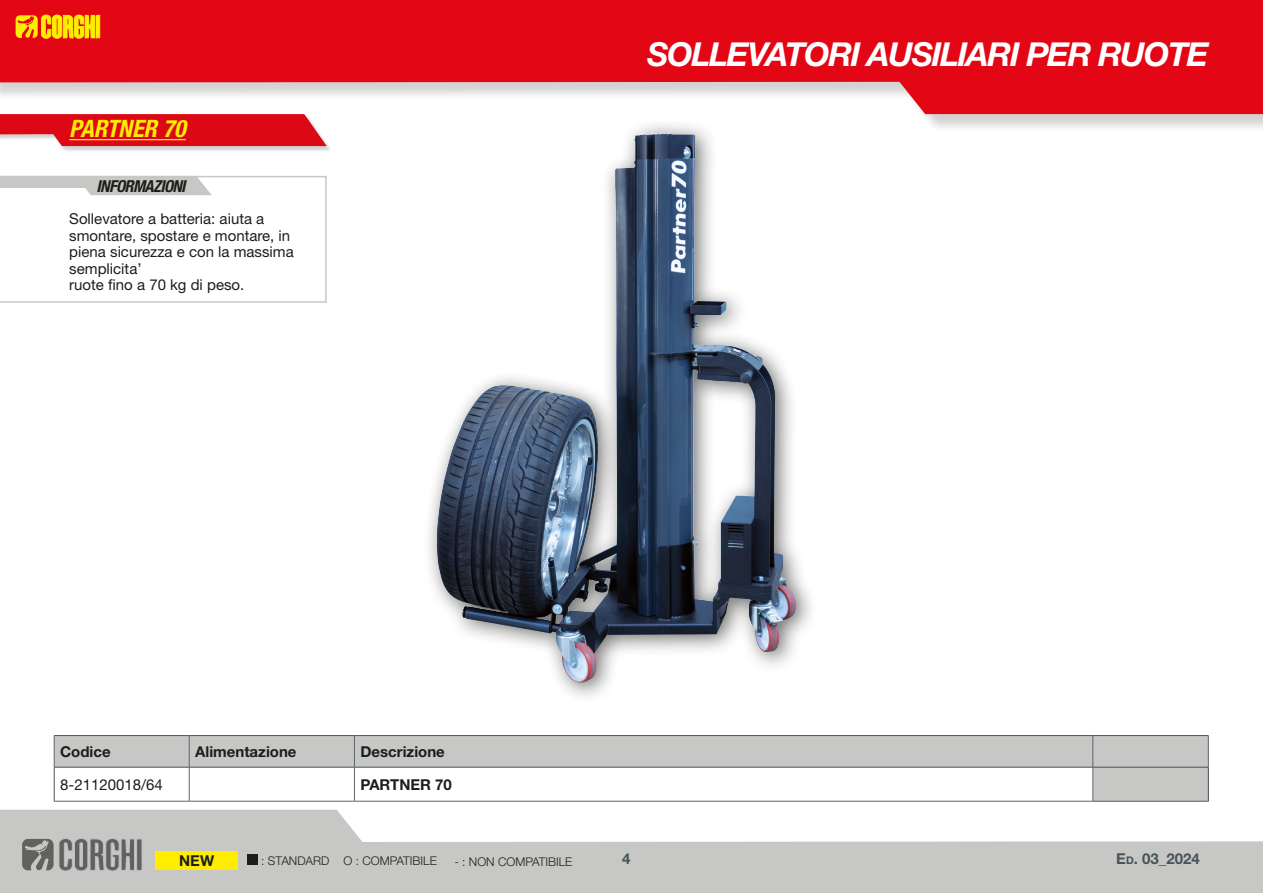
<style>
.page{position:relative;width:1263px;height:893px;background:#fff}
.page>*{position:absolute;margin:0;border:0;box-sizing:border-box;transform-origin:0 0}
.t1{font:italic 700 33px "Helvetica Neue LT Std";letter-spacing:-.04em;color:#fff}
.t2{font:italic 700 condensed 24px "Helvetica Neue LT Std";color:#ffed00}
.t3{font:italic 700 condensed 16.5px "Helvetica Neue LT Std";letter-spacing:-.04em;color:#1d1d1b}
.t4{font:15px/16.5px "Helvetica Neue LT Std";color:#1d1d1b}
.t5{font:700 15px "Helvetica Neue LT Std";color:#1d1d1b}
.t6{font:700 15px "Helvetica Neue LT Std";color:#485358}
.t7{font:300 12px "Helvetica Neue LT Std";color:#1d1d1b}
.s1{font-size:10.5px}
</style>
<div class="page">
<div style="left:0;top:0;width:1263px;height:133px;background:#1d1d1b;opacity:.2"></div>
<svg style="left:0;top:0;width:1263px;height:114px;background:#e53540"></svg>
<svg style="left:0;top:810px;width:1263px;height:83px;fill:#c7c7c6"></svg>
<svg style="left:16px;top:15px;width:84px;height:23px;background:#f8b604"></svg>
<svg style="left:22px;top:838px;width:120px;height:33px;background:#8d8d8c"></svg>
<div style="left:155px;top:851px;width:83px;height:19px;background:#ffed00"></div>
<div style="left:247px;top:855px;width:11px;height:10px;background:#1d1d1b"></div>
<div style="left:0;top:115px;width:332px;height:37px;background:#1d1d1b;opacity:.2"></div>
<svg style="left:0;top:114px;width:327px;height:32px;background:#de212c"></svg>
<hr style="left:69px;top:139px;width:117px;height:1px;background:#ffed00">
<svg style="left:0;top:176px;width:327px;height:127px"></svg>
<div style="left:55px;top:736px;width:1153px;height:31px;background:#c7c7c6"></div>
<div style="left:1093px;top:767px;width:115px;height:34px;background:#c7c7c6"></div>
<hr style="left:54px;top:735px;width:135px;height:1px;background:#485358">
<hr style="left:189px;top:735px;width:165px;height:1px;background:#485358">
<hr style="left:354px;top:735px;width:739px;height:1px;background:#485358">
<hr style="left:1093px;top:735px;width:115px;height:1px;background:#485358">
<hr style="left:54px;top:767px;width:135px;height:1px;background:#485358">
<hr style="left:189px;top:767px;width:165px;height:1px;background:#485358">
<hr style="left:354px;top:767px;width:739px;height:1px;background:#485358">
<hr style="left:1093px;top:767px;width:115px;height:1px;background:#485358">
<hr style="left:54px;top:736px;width:1px;height:31px;background:#5a666b">
<hr style="left:189px;top:736px;width:1px;height:31px;background:#5a666b">
<hr style="left:354px;top:736px;width:1px;height:31px;background:#5a666b">
<hr style="left:1092px;top:736px;width:1px;height:31px;background:#5a666b">
<hr style="left:1208px;top:736px;width:1px;height:31px;background:#5a666b">
<hr style="left:189px;top:767px;width:1px;height:34px;background:#5a666b">
<hr style="left:354px;top:767px;width:1px;height:34px;background:#5a666b">
<hr style="left:1092px;top:767px;width:1px;height:34px;background:#5a666b">
<hr style="left:54px;top:801px;width:135px;height:1px;background:#5a666b">
<hr style="left:189px;top:801px;width:165px;height:1px;background:#5a666b">
<hr style="left:354px;top:801px;width:739px;height:1px;background:#5a666b">
<hr style="left:1093px;top:801px;width:115px;height:1px;background:#5a666b">
<hr style="left:54px;top:767px;width:1px;height:34px;background:#485358">
<hr style="left:1208px;top:767px;width:1px;height:34px;background:#485358">
<div style="left:422px;top:119px;width:396px;height:585px;background:#1d1d1b;opacity:.64"></div>
<img style="left:437px;top:132px;width:314px;height:551px">
<h2 class="t2" style="left:69px;top:114px;width:118px">PARTNER 70</h2>
<p class="t3" style="left:97px;top:176px;width:90px">INFORMAZIONI</p>
<p class="t4" style="left:69px;top:211px;width:226px">Sollevatore a batteria: aiuta a smontare, spostare e montare, in piena sicurezza e con la massima semplicita’<br>ruote fino a 70 kg di peso.</p>
<p class="t5" style="left:60px;top:742px;width:52px">Codice</p>
<p class="t5" style="left:195px;top:742px;width:103px">Alimentazione</p>
<p class="t5" style="left:360px;top:742px;width:86px">Descrizione</p>
<p class="t4" style="left:60px;top:776px;width:104px">8-21120018/64</p>
<p class="t5" style="left:360px;top:775px;width:93px">PARTNER 70</p>
<h1 class="t1" style="left:647px;top:34px;width:563px">SOLLEVATORI AUSILIARI PER RUOTE</h1>
<p class="t5" style="left:179px;top:851px;width:36px">NEW</p>
<p class="t7" style="left:261px;top:854px;width:177px">: STANDARD O : COMPATIBILE</p>
<p class="t7" style="left:454px;top:854px;width:119px">- : NON COMPATIBILE</p>
<p class="t6" style="left:622px;top:849px;width:10px">4</p>
<p class="t6" style="left:1116px;top:849px;width:85px">E<span class="s1">d</span>. 03_2024</p>
</div>
